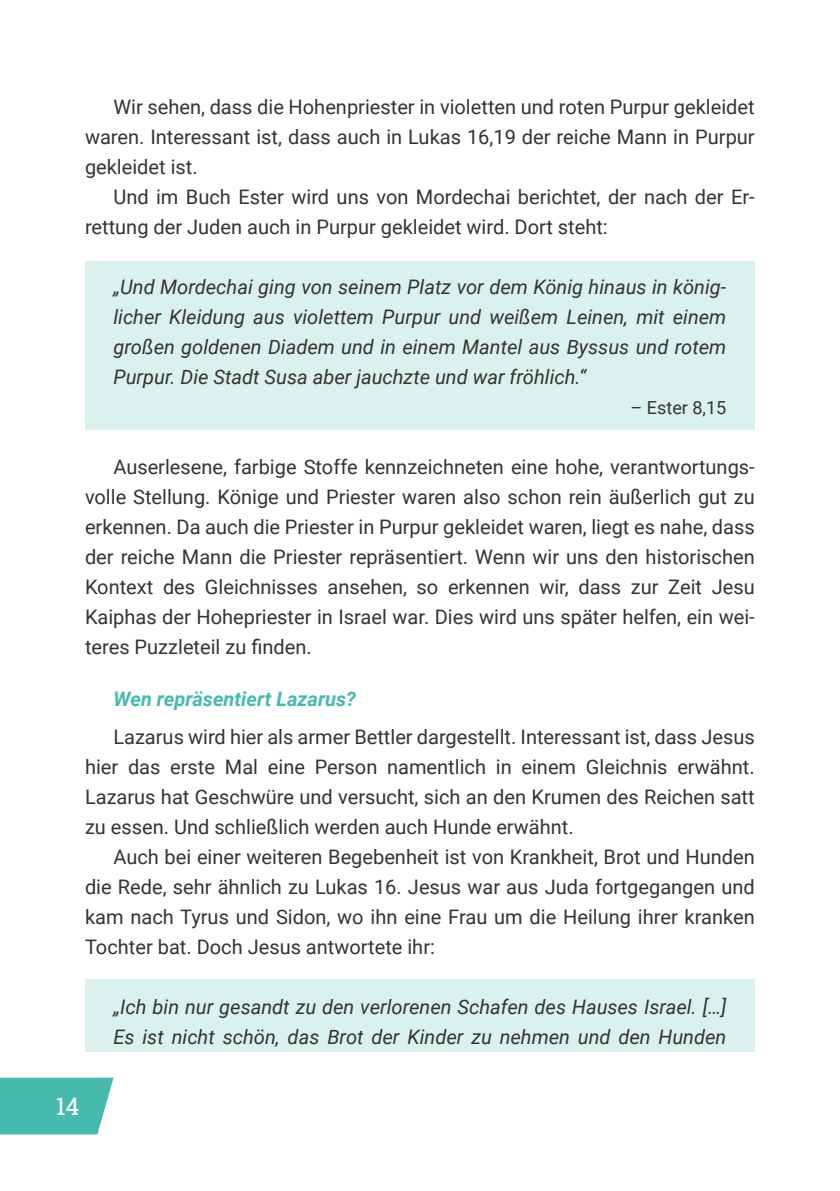
<style>
.page{position:relative;width:840px;height:1191px;background:#fff}
.page>*{position:absolute;margin:0;border:0;box-sizing:border-box;transform-origin:0 0}
.t1{font:24px "Roboto Slab";color:#fff}
.t2{font:20px/30px "Roboto";color:#343331;text-align:justify}
.t3{font:italic 20px/30px "Roboto";color:#343331;text-align:justify}
.t4{font:italic 700 20px "Roboto";color:#46baad}
.t5{font:18px "Roboto";color:#343331}
</style>
<div class="page">
<svg style="left:0;top:1077px;width:113px;height:57px;background:#54bfb3"></svg>
<div style="left:85px;top:261px;width:669px;height:169px;background:#daf1ee"></div>
<div style="left:85px;top:979px;width:669px;height:73px;background:#daf1ee"></div>
<p class="t2" style="left:85px;top:94px;width:670px;text-indent:28px">Wir sehen, dass die Hohenpriester in violetten und roten Purpur gekleidet waren. Interessant ist, dass auch in Lukas 16,19 der reiche Mann in Purpur gekleidet ist.</p>
<p class="t2" style="left:85px;top:184px;width:670px;text-indent:28px">Und im Buch Ester wird uns von Mordechai berichtet, der nach der Er‐ rettung der Juden auch in Purpur gekleidet wird. Dort steht:</p>
<p class="t3" style="left:113px;top:274px;width:614px">„Und Mordechai ging von seinem Platz vor dem König hinaus in könig‐ licher Kleidung aus violettem Purpur und weißem Leinen, mit einem großen goldenen Diadem und in einem Mantel aus Byssus und rotem Purpur. Die Stadt Susa aber jauchzte und war fröhlich.“</p>
<p class="t5" style="left:630px;top:400px;width:97px">– Ester 8,15</p>
<p class="t2" style="left:85px;top:454px;width:670px;text-indent:28px">Auserlesene, farbige Stoffe kennzeichneten eine hohe, verantwortungs‐ volle Stellung. Könige und Priester waren also schon rein äußerlich gut zu erkennen. Da auch die Priester in Purpur gekleidet waren, liegt es nahe, dass der reiche Mann die Priester repräsentiert. Wenn wir uns den historischen Kontext des Gleichnisses ansehen, so erkennen wir, dass zur Zeit Jesu Kaiphas der Hohepriester in Israel war. Dies wird uns später helfen, ein wei‐ teres Puzzleteil zu finden.</p>
<p class="t4" style="left:114px;top:691px;width:244px">Wen repräsentiert Lazarus?</p>
<p class="t2" style="left:85px;top:724px;width:670px;text-indent:28px">Lazarus wird hier als armer Bettler dargestellt. Interessant ist, dass Jesus hier das erste Mal eine Person namentlich in einem Gleichnis erwähnt.<br>Lazarus hat Geschwüre und versucht, sich an den Krumen des Reichen satt zu essen. Und schließlich werden auch Hunde erwähnt.</p>
<p class="t2" style="left:85px;top:844px;width:670px;text-indent:28px">Auch bei einer weiteren Begebenheit ist von Krankheit, Brot und Hunden die Rede, sehr ähnlich zu Lukas 16. Jesus war aus Juda fortgegangen und kam nach Tyrus und Sidon, wo ihn eine Frau um die Heilung ihrer kranken Tochter bat. Doch Jesus antwortete ihr:</p>
<p class="t1" style="left:56px;top:1089px;width:25px">14</p>
<p class="t3" style="left:113px;top:994px;width:614px">„Ich bin nur gesandt zu den verlorenen Schafen des Hauses Israel. […]<br>Es ist nicht schön, das Brot der Kinder zu nehmen und den Hunden</p>
</div>
